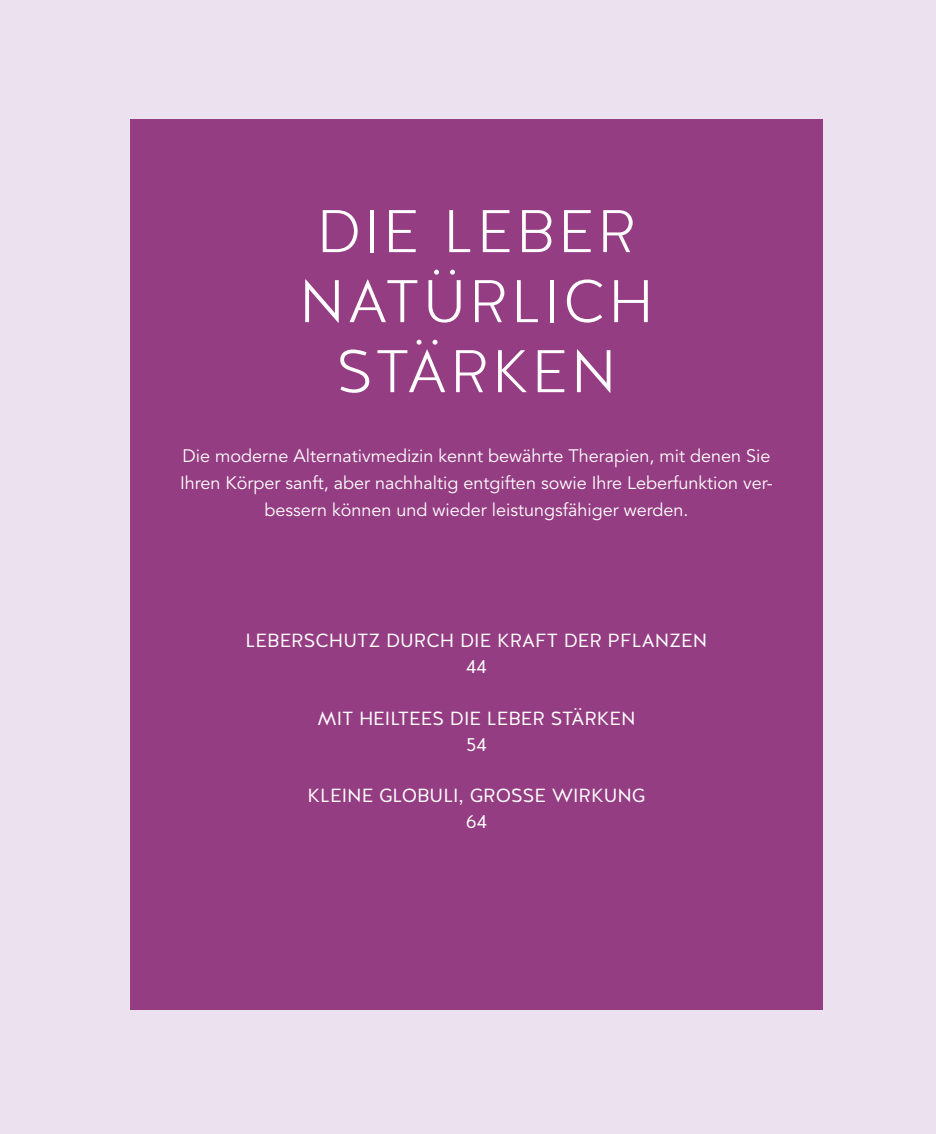
<style>
.page{position:relative;width:936px;height:1134px;background:#fff}
.page>*{position:absolute;margin:0;border:0;box-sizing:border-box;transform-origin:0 0}
.t1{font:300 60px/70px "Halis GR";letter-spacing:.05em;color:#fff;text-align:center}
.t2{font:19px/26px "Halis GR";color:#fff;text-align:center}
.t3{font:18px/27.2px "Avenir LT Std";color:#fff;text-align:center}
</style>
<div class="page">
<div style="left:0;top:0;width:935px;height:1134px;background:#ece1ee"></div>
<div style="left:130px;top:119px;width:692px;height:890px;background:#953d82"></div>
<h1 class="t1" style="left:299px;top:196px;width:356px">DIE LEBER<br>NATÜRLICH<br>STÄRKEN</h1>
<p class="t3" style="left:180px;top:443px;width:594px">Die moderne Alternativmedizin kennt bewährte Therapien, mit denen Sie<br>Ihren Körper sanft, aber nachhaltig entgiften sowie Ihre Leberfunktion ver&shy;bessern können und wieder leistungsfähiger werden.</p>
<p class="t2" style="left:246px;top:628px;width:463px">LEBERSCHUTZ DURCH DIE KRAFT DER PFLANZEN<br>44</p>
<p class="t2" style="left:317px;top:705px;width:319px">MIT HEILTEES DIE LEBER STÄRKEN<br>54</p>
<p class="t2" style="left:307px;top:782px;width:339px">KLEINE GLOBULI, GROSSE WIRKUNG<br>64</p>
</div>
